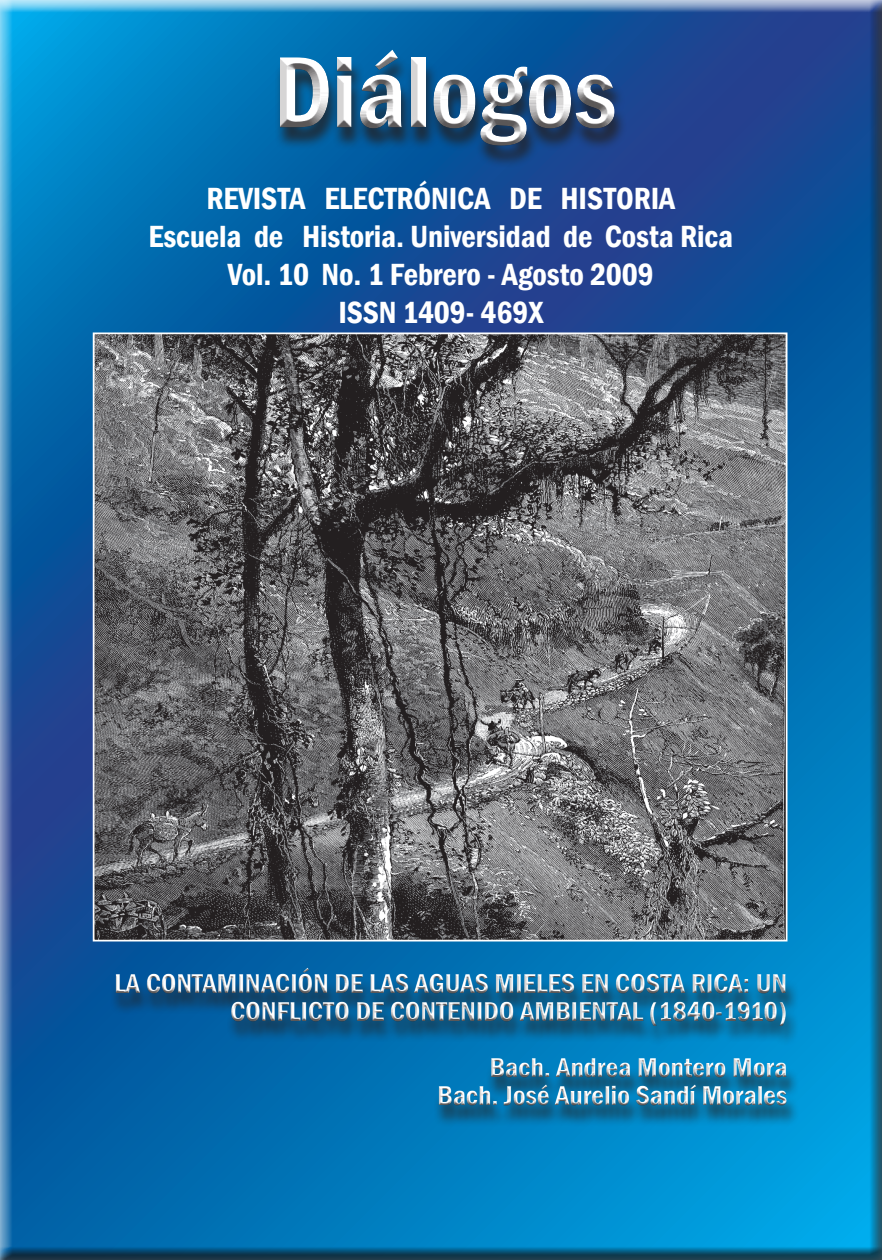
<style>
.page{position:relative;width:882px;height:1260px;background:#fff}
.page>*{position:absolute;margin:0;border:0;box-sizing:border-box;transform-origin:0 0}
.t1{font:600 condensed 105px "Franklin Gothic";letter-spacing:-.005em;color:#fff}
.t2{font:600 condensed 31.5px/37.8px "Franklin Gothic";letter-spacing:-.005em;color:#fff;text-align:center}
.t3{font:600 condensed 28px/28px "Franklin Gothic";letter-spacing:-.005em;color:#fff;text-align:right}
</style>
<div class="page">
<div style="left:0;top:0;width:882px;height:1260px;background:#231f20;opacity:.75"></div>
<div style="left:274px;top:54px;width:542px;height:171px;background:#231f20;opacity:.75"></div>
<div style="left:186px;top:21px;width:518px;height:149px;background:#231f20;opacity:.75"></div>
<img style="left:96px;top:335px;width:689px;height:603px">
<div style="left:109px;top:971px;width:746px;height:254px;background:#231f20;opacity:.75"></div>
<div style="left:94px;top:964px;width:721px;height:229px;background:#231f20;opacity:.75"></div>
<h1 class="t1" style="left:273px;top:22px;width:345px">Diálogos</h1>
<p class="t2" style="left:149px;top:179px;width:586px">REVISTA ELECTRÓNICA DE HISTORIA<br>Escuela de Historia. Universidad de Costa Rica<br>Vol. 10 No. 1 Febrero - Agosto 2009<br>ISSN 1409- 469X</p>
<p class="t3" style="left:114px;top:969px;width:675px">LA CONTAMINACIÓN DE LAS AGUAS MIELES EN COSTA RICA: UN<br>CONFLICTO DE CONTENIDO AMBIENTAL (1840-1910)</p>
<p class="t3" style="left:437px;top:1053px;width:352px">Bach. Andrea Montero Mora<br>Bach. José Aurelio Sandí Morales</p>
</div>
